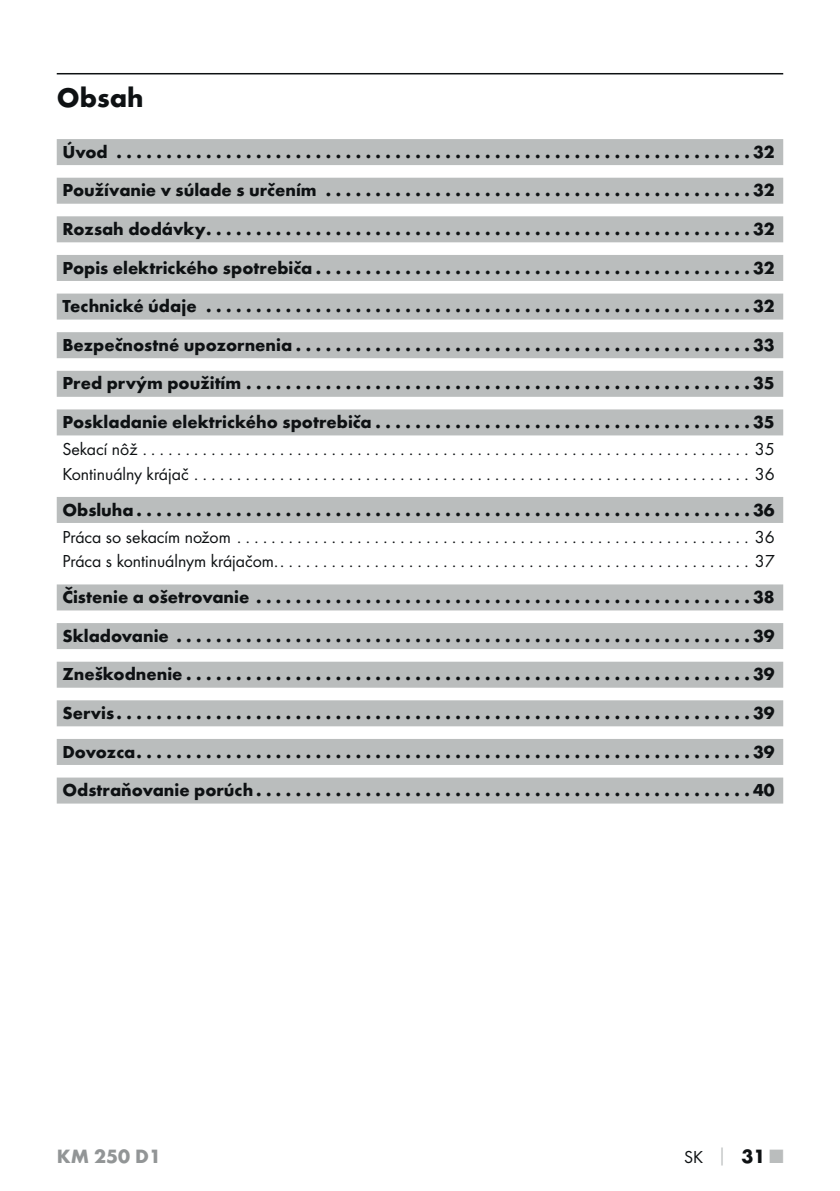
<style>
.page{position:relative;width:840px;height:1191px;background:#fff}
.page>*{position:absolute;margin:0;border:0;box-sizing:border-box;transform-origin:0 0}
.t1{font:700 28px "Futura";color:#0e1113}
.t2{font:700 20px "Futura";color:#929596}
.t3{font:700 18px/38.6px "Futura";color:#0e1113;text-align:justify}
.t4{font:18px/24.4px "Futura Boo";color:#0e1113}
.s1{font-family:"Futura";font-weight:700;color:#babdbd}
.s2{font-family:"Futura";font-weight:700;font-size:20px}
.s3{font-family:"Futura";font-weight:700;font-size:20px;color:#babdbd}
</style>
<div class="page">
<hr style="left:57px;top:73px;width:725px;height:1px;background:#0e1113">
<div style="left:57px;top:139px;width:725px;height:26px;background:#babdbd"></div>
<div style="left:57px;top:178px;width:725px;height:26px;background:#babdbd"></div>
<div style="left:57px;top:216px;width:725px;height:26px;background:#babdbd"></div>
<div style="left:57px;top:255px;width:725px;height:26px;background:#babdbd"></div>
<div style="left:57px;top:293px;width:725px;height:26px;background:#babdbd"></div>
<div style="left:57px;top:332px;width:725px;height:26px;background:#babdbd"></div>
<div style="left:57px;top:371px;width:725px;height:26px;background:#babdbd"></div>
<div style="left:57px;top:409px;width:725px;height:26px;background:#babdbd"></div>
<div style="left:57px;top:497px;width:725px;height:26px;background:#babdbd"></div>
<div style="left:57px;top:584px;width:725px;height:26px;background:#babdbd"></div>
<div style="left:57px;top:623px;width:725px;height:26px;background:#babdbd"></div>
<div style="left:57px;top:661px;width:725px;height:26px;background:#babdbd"></div>
<div style="left:57px;top:700px;width:725px;height:26px;background:#babdbd"></div>
<div style="left:57px;top:739px;width:725px;height:26px;background:#babdbd"></div>
<div style="left:57px;top:777px;width:725px;height:26px;background:#babdbd"></div>
<h1 class="t1" style="left:57px;top:87px;width:88px">Obsah</h1>
<p class="t3" style="left:62px;top:134px;width:713px">Úvod ................................................................32<br>Používanie v súlade s určením ...........................................32<br>Rozsah dodávky .......................................................32<br>Popis elektrického spotrebiča ............................................32<br>Technické údaje .......................................................32<br>Bezpečnostné upozornenia ..............................................33<br>Pred prvým použitím ...................................................35<br>Poskladanie elektrického spotrebiča ......................................35</p>
<p class="t4" style="left:62px;top:438px;width:713px">Sekací nôž .......................................................................35<br>Kontinuálny krájač .................................................................36</p>
<p class="t3" style="left:62px;top:492px;width:713px">Obsluha ..............................................................36</p>
<p class="t4" style="left:62px;top:525px;width:713px">Práca so sekacím nožom ............................................................36<br>Práca s kontinuálnym krájačom. .......................................................37</p>
<p class="t3" style="left:62px;top:579px;width:713px">Čistenie a ošetrovanie ..................................................38<br>Skladovanie ..........................................................39<br>Zneškodnenie .........................................................39<br>Servis ................................................................39<br>Dovozca ..............................................................39<br>Odstraňovanie porúch ..................................................40</p>
<p class="t2" style="left:57px;top:1148px;width:106px">KM 250 D1</p>
<p class="t4" style="left:683px;top:1145px;width:100px">SK <span class="s1">│</span> <span class="s2">31</span> <span class="s3">■</span></p>
</div>
